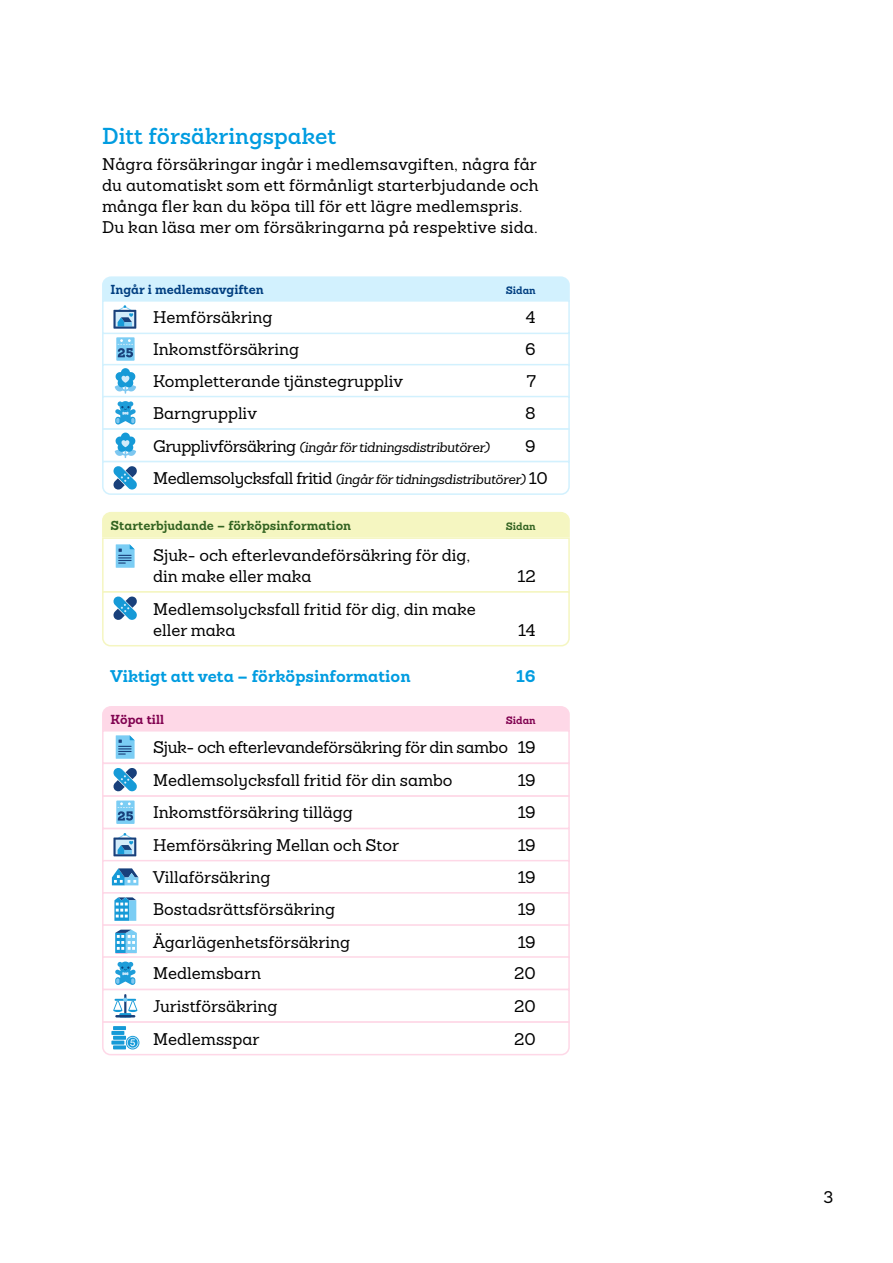
<style>
.page{position:relative;width:893px;height:1263px;background:#fff}
.page>*{position:absolute;margin:0;border:0;box-sizing:border-box;transform-origin:0 0}
.Rubrik_15_18{font:600 22.5px "Sanchez Folksam";color:#009ce0}
.Brödtext_11_14{font:500 16.5px/21px "Sanchez Folksam";color:#000}
.Brödtext_11_14-2{font:500 16.5px "Sanchez Folksam";letter-spacing:-.02em;color:#000}
.Brödtext_11_14-3{font:700 16.5px "Sanchez Folksam";color:#009ce0}
.Brödtext_11_14-4{font:italic 500 13.5px "Sanchez Folksam";letter-spacing:-.025em;color:#000}
.Rubrik_Tabell__färg_1{font:700 12.75px "Sanchez Folksam";color:#326321}
.Rubrik_Tabell__färg_1-2{font:700 12.75px "Sanchez Folksam";color:#003e80}
.Rubrik_Tabell__färg_1-3{font:700 12.75px "Sanchez Folksam";color:#80004f}
.Rubrik_Tabell__färg_1-4{font:700 10.5px "Sanchez Folksam";color:#003e80}
.Rubrik_Tabell__färg_1-5{font:700 10.5px "Sanchez Folksam";color:#326321}
.Rubrik_Tabell__färg_1-6{font:700 10.5px "Sanchez Folksam";color:#80004f}
.s1{font-style:normal;font-size:16.5px}
</style>
<div class="page">
<div style="left:102px;top:332px;width:468px;height:34px;background:#fff;border:2px solid #d2f1fe"></div>
<div style="left:102px;top:300px;width:468px;height:34px;background:#fff;border:2px solid #d2f1fe"></div>
<div style="left:102px;top:364px;width:468px;height:34px;background:#fff;border:2px solid #d2f1fe"></div>
<div style="left:102px;top:396px;width:468px;height:34px;background:#fff;border:2px solid #d2f1fe"></div>
<div style="left:102px;top:428px;width:468px;height:34px;background:#fff;border:2px solid #d2f1fe"></div>
<div style="left:102px;top:512px;width:468px;height:25px;background:#f5f6c1"></div>
<div style="left:102px;top:537px;width:468px;height:56px;background:#fff;border:2px solid #f5f6c1"></div>
<div style="left:102px;top:828px;width:468px;height:34px;background:#fff;border:2px solid #fed8e7"></div>
<div style="left:102px;top:795px;width:468px;height:34px;background:#fff;border:2px solid #fed8e7"></div>
<div style="left:102px;top:860px;width:468px;height:34px;background:#fff;border:2px solid #fed8e7"></div>
<div style="left:102px;top:892px;width:468px;height:34px;background:#fff;border:2px solid #fed8e7"></div>
<div style="left:102px;top:924px;width:468px;height:34px;background:#fff;border:2px solid #fed8e7"></div>
<div style="left:102px;top:956px;width:468px;height:34px;background:#fff;border:2px solid #fed8e7"></div>
<div style="left:102px;top:989px;width:468px;height:34px;background:#fff;border:2px solid #fed8e7"></div>
<div style="left:102px;top:730px;width:468px;height:34px;background:#fff;border:2px solid #fed8e7"></div>
<div style="left:102px;top:763px;width:468px;height:34px;background:#fff;border:2px solid #fed8e7"></div>
<svg style="left:102px;top:1020px;width:468px;height:36px"></svg>
<svg style="left:111px;top:1040px;width:13px;height:4px"></svg>
<svg style="left:113px;top:1045px;width:13px;height:4px"></svg>
<svg style="left:113px;top:1026px;width:13px;height:4px"></svg>
<svg style="left:111px;top:1031px;width:13px;height:4px"></svg>
<svg style="left:113px;top:1036px;width:13px;height:4px"></svg>
<svg style="left:115px;top:961px;width:21px;height:24px"></svg>
<svg style="left:115px;top:401px;width:21px;height:23px"></svg>
<div style="left:116px;top:337px;width:19px;height:24px;background:#7bcdf4"></div>
<svg style="left:118px;top:339px;width:15px;height:18px"></svg>
<div style="left:116px;top:800px;width:19px;height:24px;background:#7bcdf4"></div>
<svg style="left:118px;top:802px;width:15px;height:19px"></svg>
<svg style="left:115px;top:368px;width:21px;height:26px"></svg>
<svg style="left:102px;top:706px;width:468px;height:53px"></svg>
<svg style="left:116px;top:544px;width:19px;height:24px"></svg>
<svg style="left:113px;top:768px;width:24px;height:23px"></svg>
<svg style="left:102px;top:433px;width:468px;height:62px"></svg>
<svg style="left:102px;top:590px;width:468px;height:57px"></svg>
<svg style="left:113px;top:833px;width:23px;height:23px"></svg>
<svg style="left:102px;top:276px;width:468px;height:53px"></svg>
<svg style="left:112px;top:868px;width:26px;height:17px"></svg>
<svg style="left:114px;top:897px;width:22px;height:24px"></svg>
<svg style="left:115px;top:930px;width:22px;height:23px"></svg>
<hr style="left:124px;top:994px;width:2px;height:23px;background:#18407b">
<svg style="left:119px;top:1013px;width:12px;height:4px"></svg>
<hr style="left:115px;top:1015px;width:20px;height:2px;background:#18407b">
<svg style="left:113px;top:998px;width:24px;height:14px"></svg>
<p class="Rubrik_15_18" style="left:102px;top:121px;width:236px">Ditt försäkringspaket</p>
<p class="Brödtext_11_14" style="left:102px;top:153px;width:438px">Några försäkringar ingår i medlemsavgiften, några får du automatiskt som ett förmånligt starterbjudande och många fler kan du köpa till för ett lägre medlemspris.<br>Du kan läsa mer om försäkringarna på respektive sida.</p>
<p class="Rubrik_Tabell__färg_1-2" style="left:111px;top:281px;width:155px">Ingår i medlemsavgiften</p>
<p class="Rubrik_Tabell__färg_1-4" style="left:506px;top:283px;width:32px">Sidan</p>
<p class="Brödtext_11_14" style="left:153px;top:306px;width:121px">Hemförsäkring</p>
<p class="Brödtext_11_14" style="left:526px;top:306px;width:11px">4</p>
<p class="Brödtext_11_14" style="left:153px;top:338px;width:148px">Inkomstförsäkring</p>
<p class="Brödtext_11_14" style="left:525px;top:338px;width:12px">6</p>
<p class="Brödtext_11_14" style="left:153px;top:371px;width:251px">Kompletterande tjänstegruppliv</p>
<p class="Brödtext_11_14" style="left:527px;top:371px;width:11px">7</p>
<p class="Brödtext_11_14" style="left:153px;top:402px;width:105px">Barngruppliv</p>
<p class="Brödtext_11_14" style="left:525px;top:402px;width:12px">8</p>
<p class="Brödtext_11_14-4" style="left:153px;top:438px;width:338px"><span class="s1">Grupplivförsäkring</span> (ingår för tidningsdistributörer)</p>
<p class="Brödtext_11_14" style="left:525px;top:435px;width:12px">9</p>
<p class="Brödtext_11_14-4" style="left:153px;top:470px;width:396px"><span class="s1">Medlemsolycksfall fritid</span> (ingår för tidningsdistributörer) <span class="s1">10</span></p>
<p class="Rubrik_Tabell__färg_1" style="left:111px;top:517px;width:242px">Starterbjudande – förköpsinformation</p>
<p class="Rubrik_Tabell__färg_1-5" style="left:506px;top:519px;width:32px">Sidan</p>
<p class="Brödtext_11_14" style="left:153px;top:544px;width:319px">Sjuk- och efterlevandeförsäkring för dig, din make eller maka</p>
<p class="Brödtext_11_14" style="left:517px;top:565px;width:20px">12</p>
<p class="Brödtext_11_14" style="left:153px;top:598px;width:324px">Medlemsolycksfall fritid för dig, din make eller maka</p>
<p class="Brödtext_11_14" style="left:518px;top:619px;width:19px">14</p>
<p class="Brödtext_11_14-3" style="left:111px;top:665px;width:301px">Viktigt att veta – förköpsinformation</p>
<p class="Brödtext_11_14-3" style="left:516px;top:665px;width:21px">16</p>
<p class="Rubrik_Tabell__färg_1-3" style="left:111px;top:711px;width:55px">Köpa till</p>
<p class="Rubrik_Tabell__färg_1-6" style="left:506px;top:713px;width:32px">Sidan</p>
<p class="Brödtext_11_14-2" style="left:153px;top:737px;width:384px">Sjuk- och efterlevandeförsäkring för din sambo 19</p>
<p class="Brödtext_11_14" style="left:153px;top:769px;width:301px">Medlemsolycksfall fritid för din sambo</p>
<p class="Brödtext_11_14" style="left:518px;top:769px;width:20px">19</p>
<p class="Brödtext_11_14" style="left:153px;top:802px;width:201px">Inkomstförsäkring tillägg</p>
<p class="Brödtext_11_14" style="left:518px;top:802px;width:20px">19</p>
<p class="Brödtext_11_14" style="left:153px;top:834px;width:248px">Hemförsäkring Mellan och Stor</p>
<p class="Brödtext_11_14" style="left:518px;top:834px;width:20px">19</p>
<p class="Brödtext_11_14" style="left:153px;top:866px;width:119px">Villaförsäkring</p>
<p class="Brödtext_11_14" style="left:518px;top:866px;width:20px">19</p>
<p class="Brödtext_11_14" style="left:153px;top:899px;width:184px">Bostadsrättsförsäkring</p>
<p class="Brödtext_11_14" style="left:518px;top:899px;width:20px">19</p>
<p class="Brödtext_11_14" style="left:153px;top:931px;width:199px">Ägarlägenhetsförsäkring</p>
<p class="Brödtext_11_14" style="left:518px;top:931px;width:20px">19</p>
<p class="Brödtext_11_14" style="left:153px;top:963px;width:109px">Medlemsbarn</p>
<p class="Brödtext_11_14" style="left:514px;top:963px;width:23px">20</p>
<p class="Brödtext_11_14" style="left:153px;top:995px;width:126px">Juristförsäkring</p>
<p class="Brödtext_11_14" style="left:514px;top:995px;width:23px">20</p>
<p class="Brödtext_11_14" style="left:153px;top:1028px;width:108px">Medlemsspar</p>
<p class="Brödtext_11_14" style="left:514px;top:1028px;width:23px">20</p>
<p class="Brödtext_11_14" style="left:823px;top:1187px;width:11px">3</p>
</div>
